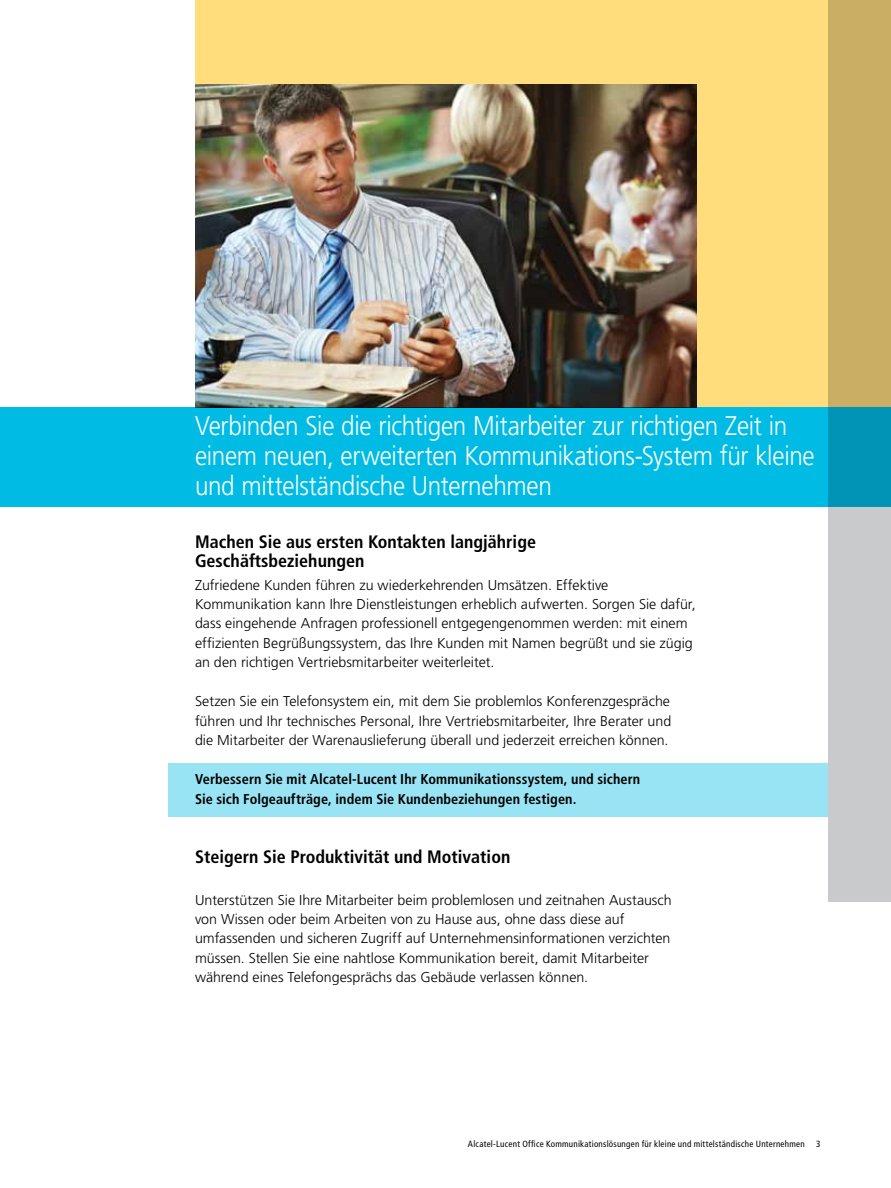
<style>
.page{position:relative;width:891px;height:1188px;background:#fff}
.page>*{position:absolute;margin:0;border:0;box-sizing:border-box;transform-origin:0 0}
.t1{font:300 27px/30px "Frutiger LT Std";letter-spacing:-.01em;color:#fff;scale:.9 1}
.t2{font:700 condensed 18px/19.5px "Frutiger LT Std";color:#000}
.t3{font:300 14.25px/19.5px "Frutiger LT Std";color:#000}
.t4{font:700 condensed 14.25px/19.5px "Frutiger LT Std";letter-spacing:.005em;color:#000}
.t5{font:condensed 9px "Frutiger LT Std";letter-spacing:.03em;color:#000}
</style>
<div class="page">
<div style="left:195px;top:0;width:696px;height:407px;background:#ffdc7c"></div>
<div style="left:168px;top:764px;width:660px;height:53px;background:#99e4f4"></div>
<img style="left:195px;top:84px;width:501px;height:323px">
<div style="left:0;top:407px;width:891px;height:100px;background:#00bce4"></div>
<svg style="left:828px;top:0;width:63px;height:902px;background:#b2b79a"></svg>
<h1 class="t1" style="left:195px;top:411px;width:690px">Verbinden Sie die richtigen Mitarbeiter zur richtigen Zeit in einem neuen, erweiterten Kommunikations-System für kleine und mittelständische Unternehmen</h1>
<p class="t2" style="left:195px;top:532px;width:343px">Machen Sie aus ersten Kontakten langjährige<br>Geschäftsbeziehungen</p>
<p class="t3" style="left:195px;top:575px;width:502px">Zufriedene Kunden führen zu wiederkehrenden Umsätzen. Effektive Kommunikation kann Ihre Dienstleistungen erheblich aufwerten. Sorgen Sie dafür, dass eingehende Anfragen professionell entgegengenommen werden: mit einem effizienten Begrüßungssystem, das Ihre Kunden mit Namen begrüßt und sie zügig an den richtigen Vertriebsmitarbeiter weiterleitet.</p>
<p class="t3" style="left:195px;top:692px;width:478px;text-align:justify">Setzen Sie ein Telefonsystem ein, mit dem Sie problemlos Konferenzgespräche führen und Ihr technisches Personal, Ihre Vertriebsmitarbeiter, Ihre Berater und die Mitarbeiter der Warenauslieferung überall und jederzeit erreichen können.</p>
<p class="t4" style="left:195px;top:770px;width:447px">Verbessern Sie mit Alcatel-Lucent Ihr Kommunikationssystem, und sichern<br>Sie sich Folgeaufträge, indem Sie Kundenbeziehungen festigen.</p>
<p class="t2" style="left:195px;top:847px;width:317px">Steigern Sie Produktivität und Motivation</p>
<p class="t3" style="left:195px;top:890px;width:478px">Unterstützen Sie Ihre Mitarbeiter beim problemlosen und zeitnahen Austausch von Wissen oder beim Arbeiten von zu Hause aus, ohne dass diese auf umfassenden und sicheren Zugriff auf Unternehmensinformationen verzichten müssen. Stellen Sie eine nahtlose Kommunikation bereit, damit Mitarbeiter während eines Telefongesprächs das Gebäude verlassen können.</p>
<p class="t5" style="left:468px;top:1139px;width:338px">Alcatel-Lucent Office Kommunikationslösungen für kleine und mittelständische Unternehmen</p>
<p class="t5" style="left:816px;top:1139px;width:6px">3</p>
</div>
